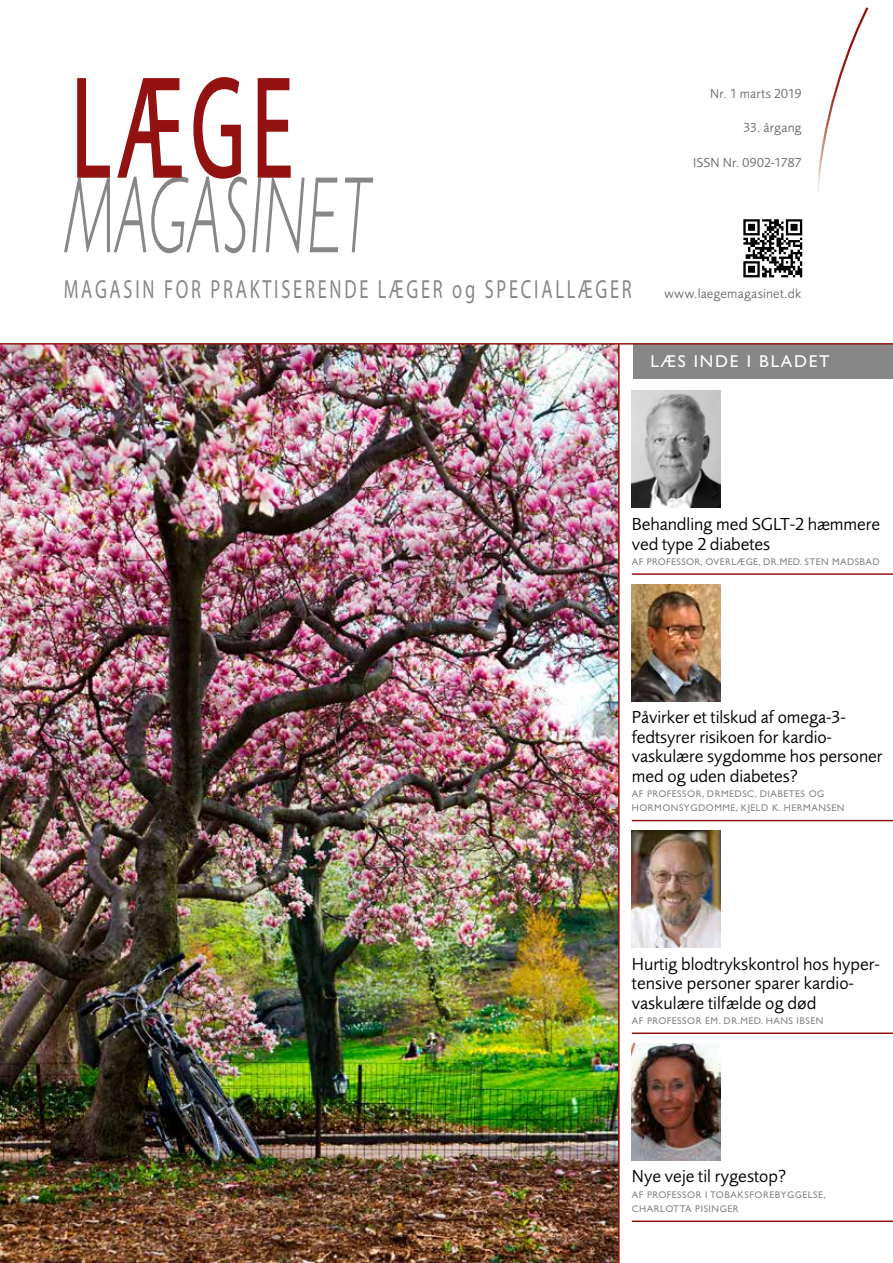
<style>
.page{position:relative;width:893px;height:1263px;background:#fff}
.page>*{position:absolute;margin:0;border:0;box-sizing:border-box;transform-origin:0 0}
.t1{font:italic 300 109.5px "Gill Sans";letter-spacing:.015em;color:#868786;scale:.57 1}
.t2{font:26.25px "Myriad";letter-spacing:.15em;color:#868786;scale:.7 1}
.t3{font:18px/19.5px "Foundry Sans";letter-spacing:-.005em;color:#000}
.t4{font:17.25px "Gill Sans Std";letter-spacing:.1em;color:#fff}
.t5{font:13.5px "Foundry Sans";letter-spacing:.015em;color:#6e6e6e}
.t6{font:9.75px/14.2px "Gill Sans Std";letter-spacing:.05em;color:#868786}
</style>
<div class="page">
<img style="left:0;top:345px;width:618px;height:918px">
<div style="left:633px;top:344px;width:260px;height:34px;background:#868786"></div>
<hr style="left:618px;top:344px;width:2px;height:919px;background:#921211">
<hr style="left:0;top:343px;width:893px;height:2px;background:#921211">
<svg style="left:818px;top:7px;width:51px;height:185px"></svg>
<svg style="left:77px;top:77px;width:214px;height:102px"></svg>
<img style="left:743px;top:219px;width:60px;height:59px">
<hr style="left:632px;top:573px;width:261px;height:2px;background:#921211">
<img style="left:632px;top:390px;width:89px;height:118px">
<hr style="left:632px;top:820px;width:261px;height:1px;background:#921211">
<img style="left:632px;top:584px;width:89px;height:117px">
<hr style="left:632px;top:1032px;width:261px;height:2px;background:#921211">
<img style="left:632px;top:831px;width:89px;height:116px">
<hr style="left:632px;top:1220px;width:261px;height:2px;background:#921211">
<img style="left:632px;top:1043px;width:89px;height:117px">
<p class="t5" style="left:710px;top:85px;width:93px">Nr. 1 marts 2019</p>
<p class="t5" style="left:743px;top:120px;width:60px">33. årgang</p>
<p class="t5" style="left:693px;top:154px;width:110px">ISSN Nr. 0902-1787</p>
<h1 class="t1" style="left:65px;top:154px;width:536px">MAGASINET</h1>
<h2 class="t2" style="left:64px;top:276px;width:813px">MAGASIN FOR PRAKTISERENDE LÆGER og SPECIALLÆGER</h2>
<p class="t5" style="left:664px;top:286px;width:139px">www.laegemagasinet.dk</p>
<p class="t4" style="left:650px;top:351px;width:181px">LÆS INDE I BLADET</p>
<p class="t3" style="left:632px;top:514px;width:250px">Behandling med SGLT-2 hæmmere ved type 2 diabetes</p>
<p class="t6" style="left:632px;top:554px;width:250px">AF PROFESSOR, OVERLÆGE, DR.MED. STEN MADSBAD</p>
<p class="t3" style="left:632px;top:707px;width:252px">Påvirker et tilskud af omega-3- fedtsyrer risikoen for kardio&shy;vaskulære sygdomme hos personer med og uden diabetes?</p>
<p class="t6" style="left:632px;top:787px;width:214px">AF PROFESSOR, DRMEDSC, DIABETES OG<br>HORMONSYGDOMME, KJELD K. HERMANSEN</p>
<p class="t3" style="left:632px;top:954px;width:248px">Hurtig blodtrykskontrol hos hyper&shy;tensive personer sparer kardio&shy;vaskulære tilfælde og død</p>
<p class="t6" style="left:632px;top:1014px;width:193px">AF PROFESSOR EM. DR.MED. HANS IBSEN</p>
<p class="t3" style="left:632px;top:1166px;width:156px">Nye veje til rygestop?</p>
<p class="t6" style="left:632px;top:1187px;width:195px">AF PROFESSOR I TOBAKSFOREBYGGELSE,<br>CHARLOTTA PISINGER</p>
</div>
